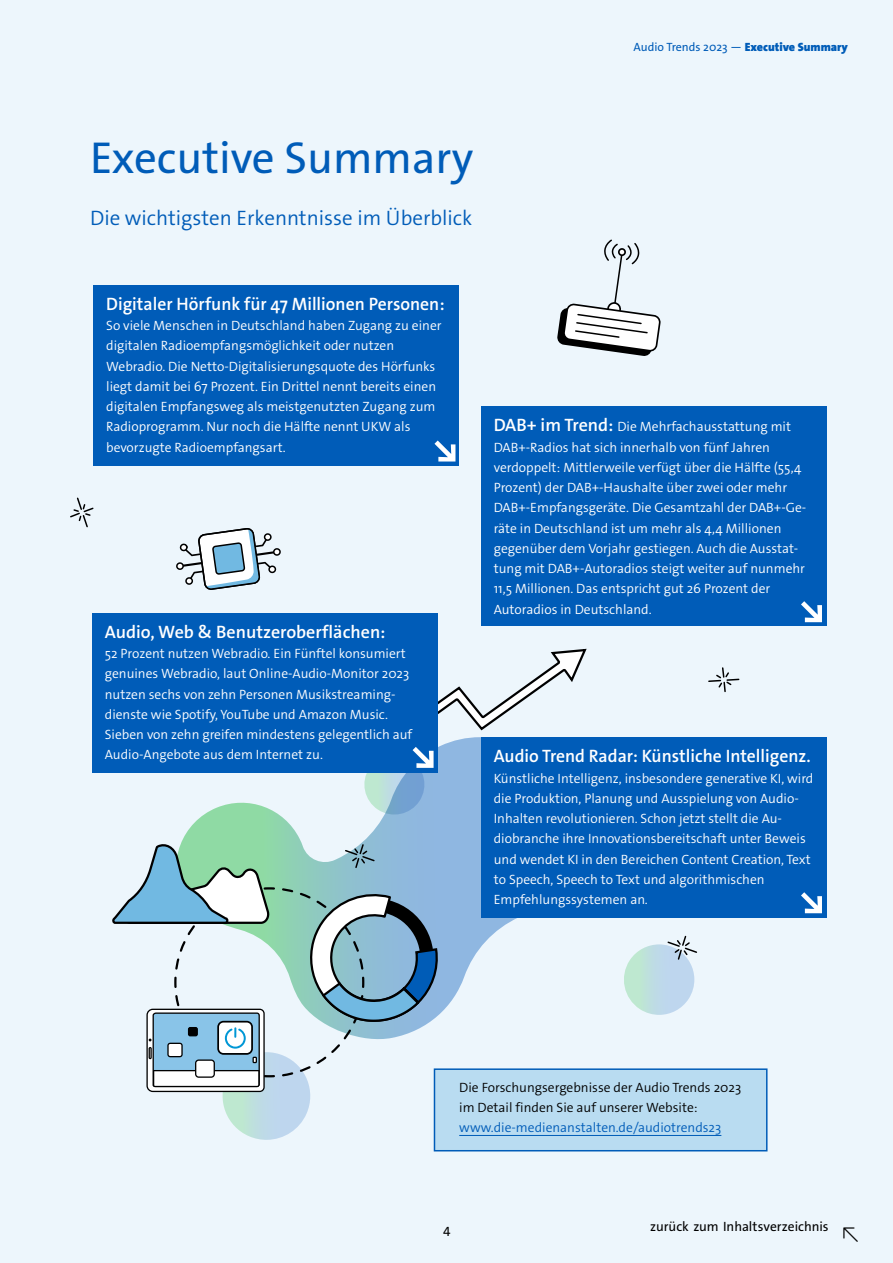
<style>
.page{position:relative;width:893px;height:1263px;background:#edf6fc}
.page>*{position:absolute;margin:0;border:0;box-sizing:border-box;transform-origin:0 0}
.Neu_Überschrift_Seiten{font:45px "The Sans Os F";color:#005cb8}
.t1{font:300 21px "The Sans Os F";color:#005cb8}
.NEU_Aufzählung_Fließtext{font:600 18px "The Sans Os F";color:#fff}
.NEU_Aufzählung_Fließtext-2{font:300 13.5px/20.2px "The Sans Os F";color:#fff}
.Fließtext_linksbündig{font:300 13.5px/20.4px "The Sans Os F";color:#000}
.Paginierung{font:13.5px "The Sans Os F";letter-spacing:-.005em;color:#000}
.t2{font:12px "The Sans Os F";color:#005cb8}
.s1{font-weight:900}
.s2{font-weight:600;font-size:18px}
.s3{color:#005cb8}
</style>
<div class="page">
<svg style="left:174px;top:772px;width:401px;height:242px"></svg>
<svg style="left:624px;top:935px;width:74px;height:80px"></svg>
<svg style="left:708px;top:667px;width:32px;height:25px"></svg>
<svg style="left:70px;top:497px;width:24px;height:31px"></svg>
<div style="left:176px;top:562px;width:8px;height:8px;border:2px solid #000;border-radius:50%"></div>
<div style="left:273px;top:548px;width:8px;height:8px;border:2px solid #000;border-radius:50%"></div>
<svg style="left:177px;top:528px;width:103px;height:62px"></svg>
<div style="left:434px;top:1069px;width:333px;height:82px;background:#b9dcf1"></div>
<hr style="left:459px;top:1135px;width:262px;height:1px;background:#005cb8">
<div style="left:434px;top:1068px;width:333px;height:83px;border:2px solid #005cb8"></div>
<div style="left:93px;top:285px;width:366px;height:180px;background:#005cb8"></div>
<svg style="left:434px;top:440px;width:21px;height:21px"></svg>
<div style="left:92px;top:613px;width:345px;height:159px;background:#005cb8"></div>
<div style="left:481px;top:406px;width:345px;height:220px;background:#005cb8"></div>
<div style="left:481px;top:737px;width:345px;height:180px;background:#005cb8"></div>
<svg style="left:801px;top:601px;width:21px;height:21px"></svg>
<svg style="left:801px;top:892px;width:21px;height:21px"></svg>
<svg style="left:364px;top:647px;width:223px;height:168px"></svg>
<svg style="left:557px;top:239px;width:104px;height:117px"></svg>
<div style="left:618px;top:248px;width:8px;height:8px;border:2px solid #000;border-radius:50%"></div>
<svg style="left:112px;top:843px;width:328px;height:297px"></svg>
<p class="t2" style="left:634px;top:39px;width:216px">Audio Trends 2023 — <span class="s1">Executive Summary</span></p>
<p class="Neu_Überschrift_Seiten" style="left:90px;top:129px;width:385px">Executive Summary</p>
<h3 class="t1" style="left:90px;top:205px;width:384px">Die wichtigsten Erkenntnisse im Überblick</h3>
<p class="NEU_Aufzählung_Fließtext" style="left:106px;top:292px;width:340px">Digitaler Hörfunk für 47 Millionen Personen:</p>
<p class="NEU_Aufzählung_Fließtext-2" style="left:106px;top:316px;width:337px">So viele Menschen in Deutschland haben Zugang zu einer digitalen Radioempfangsmöglichkeit oder nutzen Webradio. Die Netto-Digitalisierungsquote des Hörfunks liegt damit bei 67 Prozent. Ein Drittel nennt bereits einen digitalen Empfangsweg als meistgenutzten Zugang zum Radioprogramm. Nur noch die Hälfte nennt UKW als bevorzugte Radioempfangsart.</p>
<p class="NEU_Aufzählung_Fließtext" style="left:105px;top:620px;width:282px">Audio, Web &amp; Benutzeroberflächen:</p>
<p class="NEU_Aufzählung_Fließtext-2" style="left:105px;top:643px;width:309px">52 Prozent nutzen Webradio. Ein Fünftel konsumiert genuines Webradio, laut Online-Audio-Monitor 2023 nutzen sechs von zehn Personen Musikstreaming&shy;dienste wie Spotify, YouTube und Amazon Music.<br>Sieben von zehn greifen mindestens gelegentlich auf Audio-Angebote aus dem Internet zu.</p>
<p class="NEU_Aufzählung_Fließtext-2" style="left:494px;top:417px;width:314px"><span class="s2">DAB+ im Trend:</span> Die Mehrfachausstattung mit DAB+-Radios hat sich innerhalb von fünf Jahren verdoppelt: Mittlerweile verfügt über die Hälfte (55,4<br>Prozent) der DAB+-Haushalte über zwei oder mehr DAB+-Empfangsgeräte. Die Gesamtzahl der DAB+-Ge&shy;räte in Deutschland ist um mehr als 4,4 Millionen gegenüber dem Vorjahr gestiegen. Auch die Ausstat&shy;tung mit DAB+-Autoradios steigt weiter auf nunmehr 11,5 Millionen. Das entspricht gut 26 Prozent der Autoradios in Deutschland.</p>
<p class="NEU_Aufzählung_Fließtext" style="left:494px;top:745px;width:318px">Audio Trend Radar: Künstliche Intelligenz.</p>
<p class="NEU_Aufzählung_Fließtext-2" style="left:494px;top:768px;width:321px">Künstliche Intelligenz, insbesondere generative KI, wird die Produktion, Planung und Ausspielung von Audio-Inhalten revolutionieren. Schon jetzt stellt die Au&shy;diobranche ihre Innovationsbereitschaft unter Beweis und wendet KI in den Bereichen Content Creation, Text to Speech, Speech to Text und algorithmischen Empfehlungssystemen an.</p>
<p class="Fließtext_linksbündig" style="left:459px;top:1077px;width:283px">Die Forschungsergebnisse der Audio Trends 2023 im Detail finden Sie auf unserer Website: <span class="s3">www.die-medienanstalten.de/audiotrends23</span></p>
<p class="Paginierung" style="left:443px;top:1223px;width:9px">4</p>
<p class="Paginierung" style="left:650px;top:1218px;width:180px">zurück zum Inhaltsverzeichnis</p>
</div>
